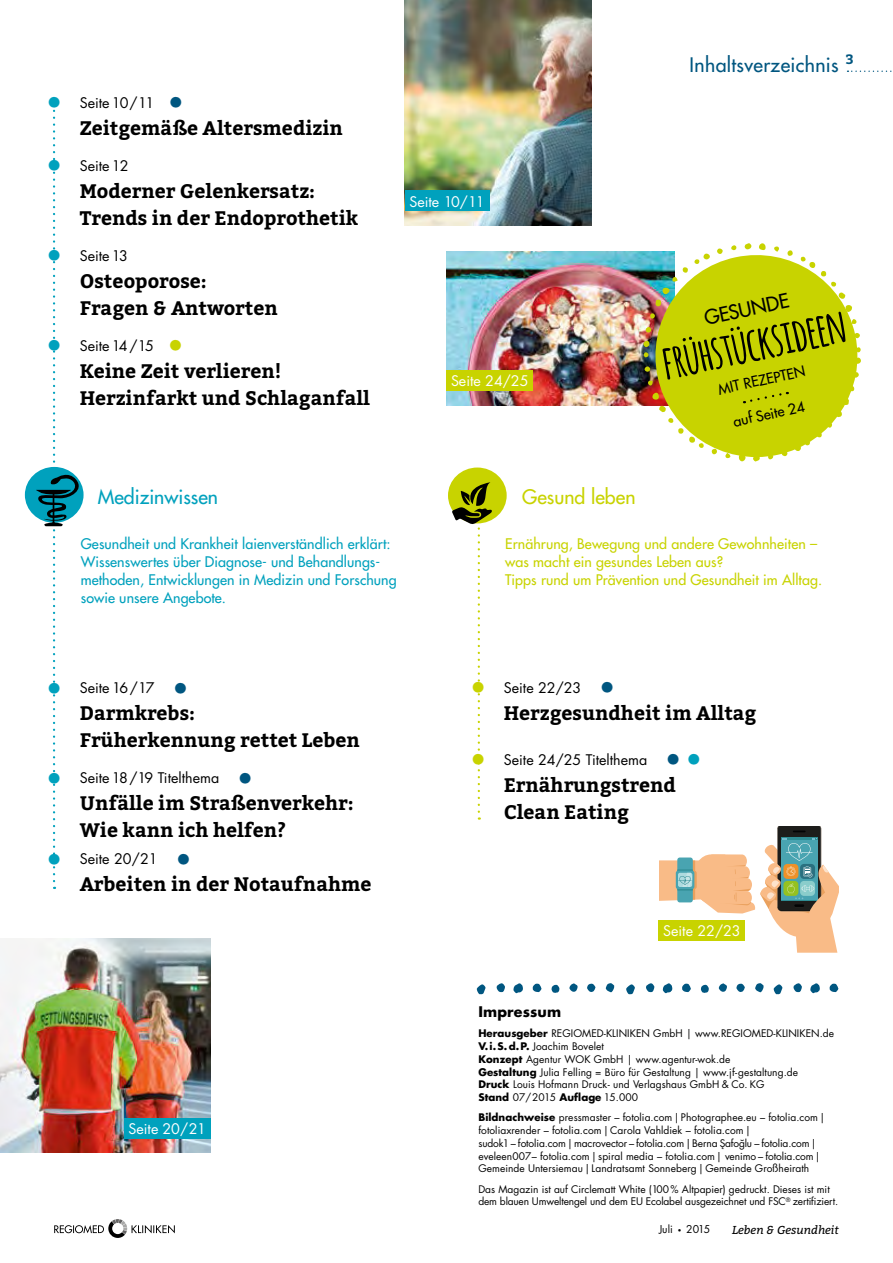
<style>
.page{position:relative;width:893px;height:1263px;background:#fff}
.page>*{position:absolute;margin:0;border:0;box-sizing:border-box;transform-origin:0 0}
.t1{font:700 46.5px "Amatic";color:#000}
.t2{font:700 19.5px/27px "Bitter";color:#000}
.t3{font:500 19.5px "Futura Std";letter-spacing:.02em;color:#005680}
.t4{font:500 19.5px "Futura Std";color:#00a1bd}
.t5{font:500 19.5px "Futura Std";color:#c8d300}
.t6{font:500 19.5px "Futura Std";color:#000}
.t7{font:500 14.25px/18px "Futura Std";letter-spacing:.005em;color:#00a1bd}
.t8{font:14.25px "Futura Std";color:#000}
.t9{font:500 14.25px/18px "Futura Std";letter-spacing:.005em;color:#c8d300}
.t10{font:14.25px "Futura Std";color:#fff}
.t11{font:500 14.25px "Futura Std";color:#000}
.t12{font:700 14.25px "Futura Std";letter-spacing:.01em;color:#000}
.t13{font:italic 11.55px "Bitter";color:#000}
.t14{font:10.5px "Futura Std";color:#000}
.t15{font:10.2px/12.8px "Futura Std";letter-spacing:.005em;color:#000}
.t16{font:10.2px/12.8px "Futura Std";letter-spacing:-.015em;color:#000}
.s1{font-size:28.5px;color:#00a1bd}
.s2{font-size:28.5px;color:#005680}
.s3{font-size:28.5px;color:#c8d300}
.s4{font-weight:700}
</style>
<div class="page">
<svg style="left:847px;top:71px;width:45px;height:1px"></svg>
<svg style="left:793px;top:983px;width:9px;height:9px"></svg>
<svg style="left:810px;top:983px;width:10px;height:10px"></svg>
<svg style="left:774px;top:984px;width:8px;height:10px"></svg>
<svg style="left:829px;top:983px;width:9px;height:9px"></svg>
<svg style="left:496px;top:983px;width:9px;height:9px"></svg>
<svg style="left:513px;top:983px;width:10px;height:10px"></svg>
<svg style="left:606px;top:983px;width:8px;height:9px"></svg>
<svg style="left:477px;top:984px;width:9px;height:10px"></svg>
<svg style="left:587px;top:983px;width:8px;height:9px"></svg>
<svg style="left:532px;top:983px;width:9px;height:9px"></svg>
<svg style="left:551px;top:984px;width:8px;height:9px"></svg>
<svg style="left:569px;top:983px;width:9px;height:9px"></svg>
<svg style="left:646px;top:983px;width:8px;height:9px"></svg>
<svg style="left:663px;top:983px;width:9px;height:10px"></svg>
<svg style="left:755px;top:983px;width:9px;height:9px"></svg>
<svg style="left:626px;top:984px;width:9px;height:10px"></svg>
<svg style="left:736px;top:983px;width:9px;height:9px"></svg>
<svg style="left:682px;top:983px;width:9px;height:9px"></svg>
<svg style="left:701px;top:984px;width:8px;height:9px"></svg>
<svg style="left:719px;top:983px;width:8px;height:9px"></svg>
<svg style="left:54px;top:1219px;width:121px;height:19px"></svg>
<img style="left:0;top:938px;width:210px;height:214px">
<img style="left:405px;top:0;width:186px;height:225px">
<img style="left:446px;top:252px;width:200px;height:153px">
<svg style="left:646px;top:249px;width:214px;height:213px;fill:#c8d300"></svg>
<svg style="left:849px;top:386px;width:6px;height:6px"></svg>
<svg style="left:853px;top:372px;width:6px;height:6px"></svg>
<svg style="left:835px;top:398px;width:14px;height:19px"></svg>
<svg style="left:816px;top:423px;width:16px;height:15px"></svg>
<svg style="left:855px;top:358px;width:6px;height:6px"></svg>
<svg style="left:711px;top:448px;width:6px;height:6px"></svg>
<svg style="left:768px;top:454px;width:5px;height:5px"></svg>
<svg style="left:753px;top:455px;width:7px;height:6px"></svg>
<svg style="left:782px;top:450px;width:6px;height:6px"></svg>
<svg style="left:739px;top:454px;width:7px;height:7px"></svg>
<svg style="left:725px;top:453px;width:6px;height:5px"></svg>
<svg style="left:794px;top:440px;width:16px;height:11px"></svg>
<svg style="left:644px;top:366px;width:6px;height:6px"></svg>
<svg style="left:659px;top:406px;width:7px;height:6px"></svg>
<svg style="left:652px;top:392px;width:7px;height:8px"></svg>
<svg style="left:648px;top:381px;width:5px;height:5px"></svg>
<svg style="left:668px;top:418px;width:36px;height:30px"></svg>
<svg style="left:650px;top:313px;width:5px;height:6px"></svg>
<svg style="left:645px;top:327px;width:6px;height:6px"></svg>
<svg style="left:655px;top:267px;width:33px;height:40px"></svg>
<svg style="left:643px;top:341px;width:6px;height:16px"></svg>
<svg style="left:787px;top:250px;width:6px;height:6px"></svg>
<svg style="left:731px;top:245px;width:6px;height:5px"></svg>
<svg style="left:744px;top:243px;width:8px;height:6px"></svg>
<svg style="left:717px;top:248px;width:6px;height:6px"></svg>
<svg style="left:758px;top:243px;width:8px;height:7px"></svg>
<svg style="left:774px;top:246px;width:5px;height:6px"></svg>
<svg style="left:694px;top:253px;width:16px;height:11px"></svg>
<svg style="left:854px;top:333px;width:6px;height:5px"></svg>
<svg style="left:845px;top:305px;width:7px;height:7px"></svg>
<svg style="left:852px;top:319px;width:4px;height:5px"></svg>
<svg style="left:856px;top:347px;width:5px;height:5px"></svg>
<svg style="left:800px;top:256px;width:45px;height:43px"></svg>
<svg style="left:744px;top:391px;width:44px;height:12px"></svg>
<div style="left:124px;top:1118px;width:86px;height:20px;background:#00a1bd"></div>
<div style="left:405px;top:191px;width:84px;height:20px;background:#00a1bd"></div>
<div style="left:446px;top:370px;width:87px;height:21px;background:#c8d300"></div>
<div style="left:448px;top:467px;width:59px;height:56px;background:#c8d300;border-radius:50%"></div>
<svg style="left:452px;top:482px;width:40px;height:338px"></svg>
<svg style="left:659px;top:826px;width:180px;height:127px"></svg>
<div style="left:25px;top:467px;width:59px;height:56px;background:#00a1bd;border-radius:50%"></div>
<svg style="left:35px;top:100px;width:49px;height:781px"></svg>
<h3 class="t8" style="left:46px;top:93px;width:140px"><span class="s1">•</span> Seite 10/11 <span class="s2">•</span></h3>
<h2 class="t2" style="left:80px;top:114px;width:265px">Zeitgemäße Altersmedizin</h2>
<h3 class="t8" style="left:46px;top:156px;width:84px"><span class="s1">•</span> Seite 12</h3>
<h2 class="t2" style="left:80px;top:177px;width:280px">Moderner Gelenkersatz:<br>Trends in der Endoprothetik</h2>
<h3 class="t8" style="left:46px;top:246px;width:84px"><span class="s1">•</span> Seite 13</h3>
<h2 class="t2" style="left:80px;top:267px;width:199px">Osteoporose:<br>Fragen &amp; Antworten</h2>
<h3 class="t8" style="left:46px;top:336px;width:140px"><span class="s1">•</span> Seite 14/15 <span class="s3">•</span></h3>
<h2 class="t2" style="left:80px;top:357px;width:292px">Keine Zeit verlieren!<br>Herzinfarkt und Schlaganfall</h2>
<h3 class="t10" style="left:409px;top:192px;width:77px">Seite 10/11</h3>
<h3 class="t10" style="left:451px;top:372px;width:79px">Seite 24/25</h3>
<h2 class="t3" style="left:690px;top:53px;width:166px">Inhaltsverzeichnis <sup>3</sup></h2>
<h2 class="t6" style="left:702px;top:306px;width:88px;rotate:-12deg">GESUNDE</h2>
<h1 class="t1" style="left:656px;top:330px;width:188px;rotate:-12deg">frühstücksideen</h1>
<h3 class="t11" style="left:716px;top:381px;width:90px;rotate:-12deg">MIT REZEPTEN</h3>
<h3 class="t11" style="left:732px;top:413px;width:74px;rotate:-12deg">auf Seite 24</h3>
<h2 class="t4" style="left:98px;top:485px;width:122px">Medizinwissen</h2>
<h3 class="t7" style="left:81px;top:535px;width:317px">Gesundheit und Krankheit laienverständlich erklärt:<br>Wissenswertes über Diagnose- und Behandlungs&shy;methoden, Entwicklungen in Medizin und Forschung sowie unsere Angebote.</h3>
<h2 class="t5" style="left:522px;top:485px;width:115px">Gesund leben</h2>
<h3 class="t9" style="left:505px;top:535px;width:318px">Ernährung, Bewegung und andere Gewohnheiten – was macht ein gesundes Leben aus?<br>Tipps rund um Prävention und Gesundheit im Alltag.</h3>
<h3 class="t8" style="left:46px;top:679px;width:145px"><span class="s1">•</span> Seite 16/17 <span class="s2">•</span></h3>
<h2 class="t2" style="left:80px;top:699px;width:282px">Darmkrebs:<br>Früherkennung rettet Leben</h2>
<h3 class="t8" style="left:46px;top:769px;width:209px"><span class="s1">•</span> Seite 18/19 Titelthema <span class="s2">•</span></h3>
<h2 class="t2" style="left:80px;top:789px;width:276px">Unfälle im Straßenverkehr:<br>Wie kann ich helfen?</h2>
<h3 class="t8" style="left:46px;top:850px;width:148px"><span class="s1">•</span> Seite 20/21 <span class="s2">•</span></h3>
<h2 class="t2" style="left:80px;top:870px;width:293px">Arbeiten in der Notaufnahme</h2>
<h3 class="t10" style="left:128px;top:1120px;width:79px">Seite 20/21</h3>
<h3 class="t8" style="left:470px;top:678px;width:147px"><span class="s3">•</span> Seite 22/23 <span class="s2">•</span></h3>
<h2 class="t2" style="left:504px;top:699px;width:254px">Herzgesundheit im Alltag</h2>
<h3 class="t8" style="left:470px;top:750px;width:234px"><span class="s3">•</span> Seite 24/25 Titelthema <span class="s2">•</span><span class="s1">•</span></h3>
<h2 class="t2" style="left:504px;top:771px;width:174px">Ernährungstrend<br>Clean Eating</h2>
<h3 class="t10" style="left:663px;top:922px;width:79px">Seite 22/23</h3>
<h3 class="t12" style="left:478px;top:1002px;width:84px">Impressum</h3>
<p class="t15" style="left:478px;top:1027px;width:357px"><span class="s4">Herausgeber</span> REGIOMED-KLINIKEN GmbH | www.REGIOMED-KLINIKEN.de <span class="s4">V.i.S.d.P.</span> Joachim Bovelet<br><span class="s4">Konzept</span> Agentur WOK GmbH | www.agentur-wok.de<br><span class="s4">Gestaltung</span> Julia Felling = Büro für Gestaltung | www.jf-gestaltung.de<br><span class="s4">Druck</span> Louis Hofmann Druck- und Verlagshaus GmbH &amp; Co. KG<br><span class="s4">Stand</span> 07/2015 <span class="s4">Auflage</span> 15.000</p>
<p class="t15" style="left:478px;top:1111px;width:348px"><span class="s4">Bildnachweise</span> pressmaster – fotolia.com|Photographee.eu – fotolia.com| fotoliaxrender – fotolia.com|Carola Vahldiek – fotolia.com|<br>sudok1 – fotolia.com|macrovector – fotolia.com|Berna S˛afog˘lu – fotolia.com| eveleen007 – fotolia.com|spiral media – fotolia.com| venimo – fotolia.com| Gemeinde Untersiemau|Landratsamt Sonneberg|Gemeinde Großheirath</p>
<p class="t16" style="left:478px;top:1182px;width:361px">Das Magazin ist auf Circlematt White (100% Altpapier) gedruckt. Dieses ist mit dem blauen Umweltengel und dem EU Ecolabel ausgezeichnet und FSC<sup>®</sup> zertifiziert.</p>
<p class="t14" style="left:659px;top:1223px;width:53px">Juli <span class="s4">·</span> 2015</p>
<p class="t13" style="left:732px;top:1221px;width:108px">Leben &amp; Gesundheit</p>
</div>
